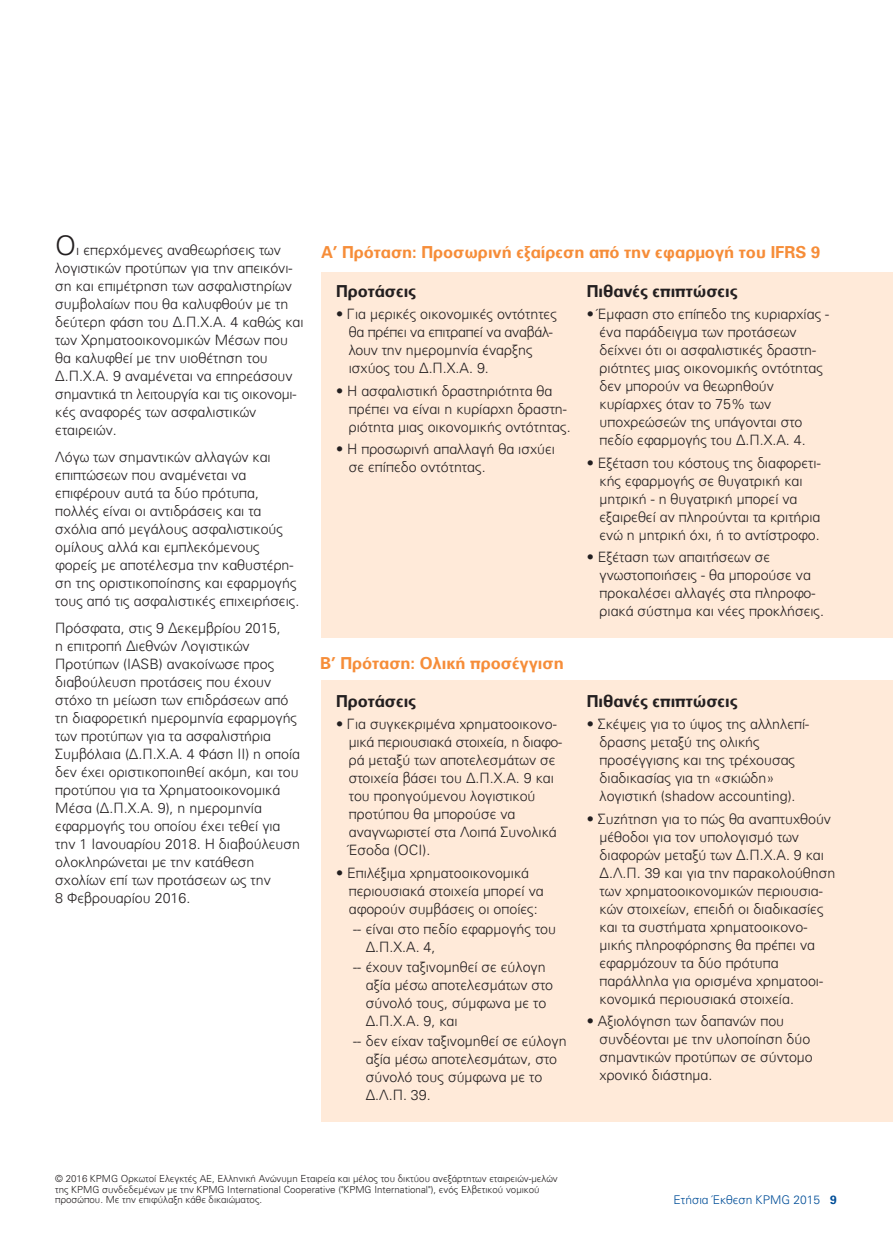
<style>
.page{position:relative;width:893px;height:1255px;background:#fff}
.page>*{position:absolute;margin:0;border:0;box-sizing:border-box;transform-origin:0 0}
.t1{font:700 16.5px "LC Univers";color:#f68d39}
.t2{font:700 16.5px "LC Univers";color:#231f20}
.t3{font:300 14.25px/18px "LC Univers";color:#231f20}
.t4{font:300 12px "LC Univers";color:#004e98}
.t5{font:300 9.75px/10.5px "LC Univers";color:#231f20}
.s1{font-size:27px}
.s2{font-weight:700}
</style>
<div class="page">
<div style="left:321px;top:272px;width:572px;height:366px;background:#ffead9"></div>
<div style="left:321px;top:680px;width:572px;height:442px;background:#ffead9"></div>
<p class="t3" style="left:55px;top:242px;width:250px"><span class="s1">O</span>ι επερχόμενες αναθεωρήσεις των λογιστικών προτύπων για την απεικόνι - ση και επιμέτρηση των ασφαλιστηρίων συμβολαίων που θα καλυφθούν με τη δεύτερη φάση του Δ.Π.Χ.Α. 4 καθώς και των Χρηματοοι κονομικών Μέσων που θα καλυφθεί με την υιοθέτηση του Δ.Π.Χ.Α. 9 αναμένεται να επηρεάσουν σημαντικά τη λειτουργία και τις οικονομι - κές αναφορές των ασφαλιστικών εταιρειών.</p>
<p class="t3" style="left:55px;top:449px;width:246px">Λόγω των σημαντικών αλλαγών και επιπτώσεων που αναμένεται να επιφέρουν αυτά τα δύο πρότυπα, πολλές είναι οι αντιδράσεις και τα σχόλια από μεγάλους ασφαλιστικούς ομίλους αλλά και εμπλεκόμενους φορείς με αποτέλεσμα την καθυστέρη - ση της οριστικοποίησης και εφαρμογής τους από τις ασφαλιστικές επιχειρήσεις.</p>
<p class="t3" style="left:55px;top:619px;width:246px">Πρόσφατα, στις 9 Δεκεμβρίου 2015,<br>η επιτροπή Διεθνών Λογιστικών Προτύπων (IASB) ανακοίνωσε προς διαβούλευση προτάσεις που έχουν στόχο τη μείωση των επιδράσεων από τη διαφορετική ημερομηνία εφαρμο γής των προτύπων για τα ασφαλιστήρια Συμβόλαια (Δ.Π.Χ.Α. 4 Φάση ΙΙ) η οποία δεν έχει οριστικοποιηθεί ακόμη, και του προτύπου για τα Χρηματοοικονομικά Μέσα (Δ.Π.Χ.Α. 9), η ημερομηνία εφαρμογής του οποίου έχει τεθεί για την 1 Ιανουαρίου 2018. Η διαβούλευση ολοκληρώνεται με την κατάθεση σχολίων επί των προτάσεων ως την<br>8 Φεβρουαρίου 2016.</p>
<p class="t1" style="left:321px;top:246px;width:501px">Α’ Πρόταση: Προσωρινή εξαίρεση από την εφαρμογή του IFRS 9</p>
<p class="t2" style="left:336px;top:285px;width:82px">Προτάσεις</p>
<p class="t3" style="left:349px;top:306px;width:210px;text-indent:-13px">• Για μερικές οικονομικές οντότητες θα πρέπει να επιτραπεί να αναβάλ - λουν την ημερομηνία έναρξης ισχύος του Δ.Π.Χ.Α. 9.</p>
<p class="t3" style="left:349px;top:383px;width:223px;text-indent:-13px">• Η ασφαλιστική δραστηριότητα θα πρέπει να είναι η κυρίαρχη δραστη - ριό τητα μιας οικονομικής οντότητας.</p>
<p class="t3" style="left:349px;top:441px;width:208px;text-indent:-13px">• Η προσωρινή απαλλαγή θα ισχύει σε επίπεδο οντότητας.</p>
<p class="t1" style="left:320px;top:656px;width:245px">Β’ Πρόταση: Ολική προσέγγιση</p>
<p class="t2" style="left:336px;top:695px;width:82px">Προτάσεις</p>
<p class="t3" style="left:349px;top:716px;width:215px;text-indent:-13px">• Για συγκεκριμένα χρηματοοικονο - μικά περιουσιακά στοιχεία, η διαφο&shy;ρά μεταξύ των αποτελεσμάτων σε στοιχεία βάσει του Δ.Π.Χ.Α. 9 και του προηγούμε νου λογιστικού προτύπου θα μπορούσε να αναγνωριστεί στα Λοιπά Συνολικά<br>Έσοδα (OCI).</p>
<p class="t3" style="left:349px;top:864px;width:196px;text-indent:-13px">• Επιλέξιμα χρηματοοικονομικά περιουσιακά στοιχεία μπορεί να αφορούν συμβάσεις οι οποίες:</p>
<p class="t3" style="left:366px;top:921px;width:192px;text-indent:-13px">-- είναι στο πεδίο εφαρμογής του<br>Δ.Π.Χ.Α. 4,</p>
<p class="t3" style="left:366px;top:959px;width:189px;text-indent:-13px">-- έχουν ταξινομηθεί σε εύλογη αξία μέσω αποτελεσμάτων στο σύνολό τους, σύμφωνα με το<br>Δ.Π.Χ.Α. 9, και</p>
<p class="t3" style="left:366px;top:1033px;width:202px;text-indent:-13px">-- δεν είχαν ταξινομηθεί σε εύλογη αξία μέσω αποτελεσμάτων, στο σύ νολό τους σύμφωνα με το<br>Δ.Λ.Π. 39.</p>
<p class="t2" style="left:587px;top:285px;width:152px">Πιθανές επιπτώσεις</p>
<p class="t3" style="left:600px;top:306px;width:231px;text-indent:-13px">• Έμφαση στο επίπεδο της κυριαρχίας - ένα παράδειγμα των προτάσεων δείχνει ότι οι ασφαλιστικές δραστη - ριότητες μιας οικονομικής οντότητας δεν μπορούν να θεωρηθούν κυρίαρχες όταν το 75% των υποχρεώσεών της υπάγονται στο πεδίο εφαρμογής του Δ.Π.Χ.Α. 4.</p>
<p class="t3" style="left:600px;top:455px;width:223px;text-indent:-13px">• Εξέταση του κόστους της διαφορετι - κής εφαρμογής σε θυγατρική και μητρική - η θυγατρική μπορεί να εξαιρεθεί αν πληρούνται τα κριτήρια ενώ η μητρική όχι, ή το αντίστροφο.</p>
<p class="t3" style="left:600px;top:549px;width:226px;text-indent:-13px">• Εξέταση των απαιτήσεων σε γνωστοποιήσεις - θα μπορούσε να προκαλέσει αλλαγές στα πληροφο - ριακά σύστημα και νέες προκλήσεις.</p>
<p class="t2" style="left:587px;top:695px;width:152px">Πιθανές επιπτώσεις</p>
<p class="t3" style="left:600px;top:716px;width:211px;text-indent:-13px">• Σκέψεις για το ύψος της αλληλεπί - δρασης μεταξύ της ολικής προσέγγισης και της τρέχουσας διαδικασίας για τη «σκιώδη» λογιστική (shadow accounting).</p>
<p class="t3" style="left:600px;top:810px;width:237px;text-indent:-13px">• Συζήτηση για το πώς θα αναπτυχθούν μέθοδοι για τον υπολογισμό των διαφορών μεταξύ των Δ.Π.Χ.Α. 9 και Δ.Λ.Π. 39 και για την παρακολούθηση των χρηματοοικονομικών περιουσια - κών στοιχείων, επειδή οι διαδικασίες και τα συστήματα χρηματοοικονο - μικής πληροφόρησης θα πρέπει να εφαρμόζουν τα δύο πρότυπα παράλληλα για ορισμένα χρηματοοι - κονομικά περιουσιακά στοιχεία.</p>
<p class="t3" style="left:600px;top:1013px;width:215px;text-indent:-13px">• Αξιολόγηση των δαπανών που συνδέονται με την υλοποίηση δύο σημαντικών προτύπων σε σύντομο χρονικό διάστημα.</p>
<p class="t5" style="left:55px;top:1174px;width:504px">© 2016 KPMG Ορκωτοί Ελεγκτές ΑΕ, Ελληνική Aνώνυμη Εταιρεία και μέλος του δικτύου ανεξάρτητων εταιρειών-μελών της KPMG συνδεδεμένων με την KPMG International Cooperative ("KPMG International"), ενός Ελβετικού νομικού προσώπου. Με την επιφύλαξη κάθε δικαιώματος.</p>
<p class="t4" style="left:674px;top:1195px;width:165px">Ετήσια Έκθεση KPMG 2015 <span class="s2">9</span></p>
</div>
